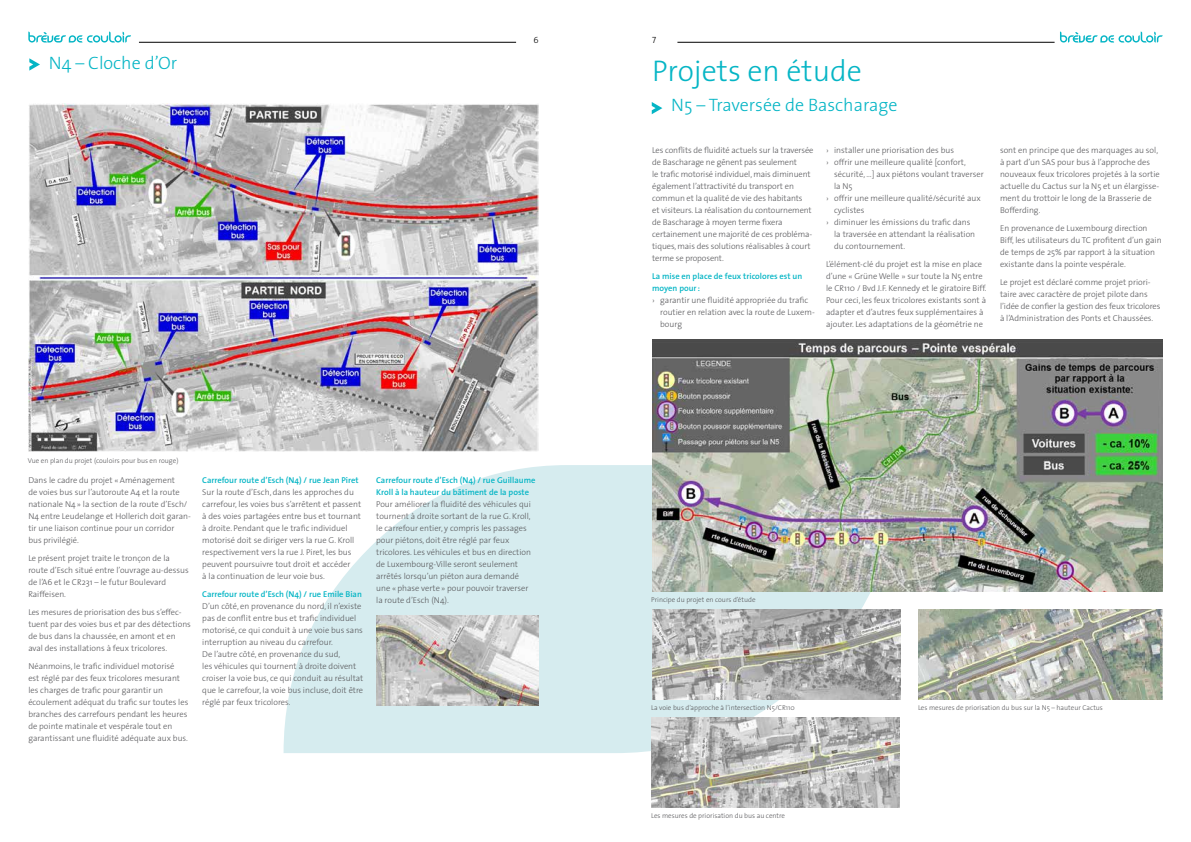
<style>
.page{position:relative;width:1191px;height:842px;background:#fff}
.page>*{position:absolute;margin:0;border:0;box-sizing:border-box;transform-origin:0 0}
.t1{font:300 30px "The Sans";color:#05b5c5}
.t2{font:300 18px "The Sans";color:#05b5c5}
.t3{font:9px "The Sans Light Caps";color:#000}
.t4{font:300 8.5px/12px "The Sans";color:#58585b}
.t5{font:600 8.5px/12px "The Sans";color:#05b5c5}
.t6{font:300 7px "The Sans";color:#58585b}
</style>
<div class="page">
<svg style="left:283px;top:465px;width:616px;height:288px;fill:#d6ecef"></svg>
<hr style="left:139px;top:42px;width:377px;height:1px;background:#000">
<svg style="left:28px;top:32px;width:103px;height:11px"></svg>
<hr style="left:677px;top:42px;width:377px;height:1px;background:#000">
<svg style="left:1060px;top:32px;width:102px;height:11px"></svg>
<svg style="left:652px;top:102px;width:10px;height:12px"></svg>
<svg style="left:29px;top:58px;width:11px;height:13px"></svg>
<img style="left:376px;top:615px;width:163px;height:90px">
<img style="left:28px;top:103px;width:511px;height:349px">
<img style="left:652px;top:339px;width:510px;height:252px">
<img style="left:652px;top:609px;width:248px;height:90px">
<img style="left:651px;top:717px;width:248px;height:90px">
<img style="left:918px;top:609px;width:244px;height:90px">
<h2 class="t2" style="left:49px;top:48px;width:130px">N4 – Cloche d’Or</h2>
<p class="t3" style="left:533px;top:32px;width:7px">6</p>
<p class="t3" style="left:652px;top:32px;width:6px">7</p>
<h1 class="t1" style="left:652px;top:46px;width:211px">Projets en étude</h1>
<h2 class="t2" style="left:671px;top:90px;width:228px">N5 – Traversée de Bascharage</h2>
<p class="t4" style="left:652px;top:144px;width:163px">Les conflits de fluidité actuels sur la traversée de Bascharage ne gênent pas seulement<br>le trafic motorisé individuel, mais diminuent également l’attractivité du transport en commun et la qualité de vie des habitants<br>et visiteurs. La réalisation du contournement de Bascharage à moyen terme fixera certainement une majorité de ces probléma&shy;tiques, mais des solutions réalisables à court terme se proposent.</p>
<p class="t5" style="left:652px;top:270px;width:152px">La mise en place de feux tricolores est un moyen pour:</p>
<p class="t4" style="left:660px;top:294px;width:156px;text-indent:-8px">› garantir une fluidité appropriée du trafic routier en relation avec la route de Luxem&shy;bourg</p>
<p class="t4" style="left:826px;top:144px;width:129px">› installer une priorisation des bus</p>
<p class="t4" style="left:826px;top:156px;width:141px">› offrir une meilleure qualité [confort,</p>
<p class="t4" style="left:834px;top:168px;width:151px">sécurité, …] aux piétons voulant traverser</p>
<p class="t4" style="left:834px;top:180px;width:20px">la N5</p>
<p class="t4" style="left:826px;top:192px;width:156px">› offrir une meilleure qualité/sécurité aux</p>
<p class="t4" style="left:834px;top:204px;width:32px">cyclistes</p>
<p class="t4" style="left:826px;top:216px;width:146px">› diminuer les émissions du trafic dans</p>
<p class="t4" style="left:834px;top:228px;width:143px">la traversée en attendant la réalisation</p>
<p class="t4" style="left:834px;top:240px;width:73px">du contournement.</p>
<p class="t4" style="left:826px;top:258px;width:162px">L’élément-clé du projet est la mise en place d’une « Grüne Welle » sur toute la N5 entre le CR110 / Bvd J.F. Kennedy et le giratoire Biff.<br>Pour ceci, les feux tricolores existants sont à adapter et d’autres feux supplémentaires à ajouter. Les adaptations de la géométrie ne</p>
<p class="t4" style="left:1000px;top:144px;width:161px">sont en principe que des marquages au sol, à part d’un SAS pour bus à l’approche des nouveaux feux tricolores projetés à la sortie actuelle du Cactus sur la N5 et un élargisse&shy;ment du trottoir le long de la Brasserie de Bofferding.</p>
<p class="t4" style="left:1000px;top:222px;width:163px">En provenance de Luxembourg direction Biff, les utilisateurs du TC profitent d’un gain de temps de 25% par rapport à la situation existante dans la pointe vespérale.</p>
<p class="t4" style="left:1000px;top:276px;width:162px">Le projet est déclaré comme projet priori&shy;taire avec caractère de projet pilote dans l’idée de confier la gestion des feux tricolores à l’Administration des Ponts et Chaussées.</p>
<p class="t6" style="left:28px;top:454px;width:152px">Vue en plan du projet (couloirs pour bus en rouge)</p>
<p class="t4" style="left:28px;top:474px;width:164px">Dans le cadre du projet «Aménagement<br>de voies bus sur l’autoroute A4 et la route nationale N4» la section de la route d’Esch/ N4 entre Leudelange et Hollerich doit garan&shy;tir une liaison continue pour un corridor<br>bus privilégié.</p>
<p class="t4" style="left:28px;top:552px;width:162px">Le présent projet traite le tronçon de la route d’Esch situé entre l’ouvrage au-dessus de l’A6 et le CR231 – le futur Boulevard Raiffeisen.</p>
<p class="t4" style="left:28px;top:606px;width:164px">Les mesures de priorisation des bus s’effec&shy;tuent par des voies bus et par des détections de bus dans la chaussée, en amont et en aval des installations à feux tricolores.</p>
<p class="t4" style="left:28px;top:660px;width:161px">Néanmoins, le trafic individuel motorisé<br>est réglé par des feux tricolores mesurant les charges de trafic pour garantir un écoulement adéquat du trafic sur toutes les branches des carrefours pendant les heures de pointe matinale et vespérale tout en garantissant une fluidité adéquate aux bus.</p>
<p class="t5" style="left:202px;top:474px;width:158px">Carrefour route d’Esch (N4) / rue Jean Piret</p>
<p class="t4" style="left:202px;top:486px;width:160px">Sur la route d’Esch, dans les approches du carrefour, les voies bus s’arrêtent et passent à des voies partagées entre bus et tournant à droite. Pendant que le trafic individuel motorisé doit se diriger vers la rue G. Kroll respectivement vers la rue J. Piret, les bus peuvent poursuivre tout droit et accéder<br>à la continuation de leur voie bus.</p>
<p class="t5" style="left:202px;top:588px;width:161px">Carrefour route d’Esch (N4) / rue Emile Bian</p>
<p class="t4" style="left:202px;top:600px;width:163px">D’un côté, en provenance du nord, il n’existe pas de conflit entre bus et trafic individuel motorisé, ce qui conduit à une voie bus sans interruption au niveau du carrefour.<br>De l’autre côté, en provenance du sud,<br>les véhicules qui tournent à droite doivent croiser la voie bus, ce qui conduit au résultat que le carrefour, la voie bus incluse, doit être réglé par feux tricolores.</p>
<p class="t5" style="left:376px;top:474px;width:161px">Carrefour route d’Esch (N4) / rue Guillaume<br>Kroll à la hauteur du bâtiment de la poste</p>
<p class="t4" style="left:376px;top:498px;width:156px">Pour améliorer la fluidité des véhicules qui tournent à droite sortant de la rue G. Kroll, le carrefour entier, y compris les passages pour piétons, doit être réglé par feux tricolores. Les véhicules et bus en direction de Luxembourg-Ville seront seulement arrêtés lorsqu’un piéton aura demandé une «phase verte» pour pouvoir traverser la route d’Esch (N4).</p>
<p class="t6" style="left:651px;top:594px;width:106px">Principe du projet en cours d’étude</p>
<p class="t6" style="left:651px;top:702px;width:145px">La voie bus d’approche à l’intersection N5/CR110</p>
<p class="t6" style="left:918px;top:702px;width:186px">Les mesures de priorisation du bus sur la N5 – hauteur Cactus</p>
<p class="t6" style="left:651px;top:810px;width:135px">Les mesures de priorisation du bus au centre</p>
</div>
